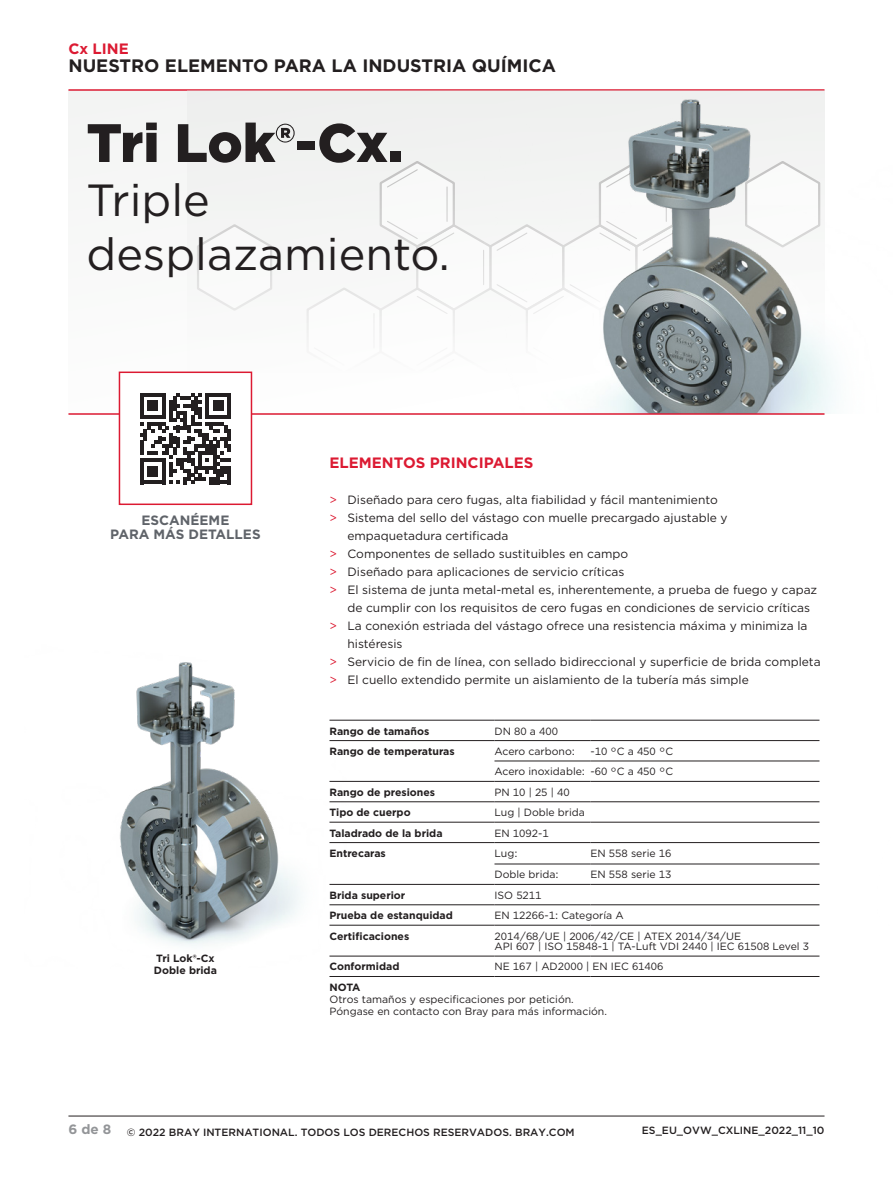
<style>
.page{position:relative;width:893px;height:1188px;background:#fff}
.page>*{position:absolute;margin:0;border:0;box-sizing:border-box;transform-origin:0 0}
.Headline_Black{font:900 54px "Gotham";letter-spacing:-.01em;color:#231f20}
.Headline_Regular{font:45px/54px "Gotham";color:#231f20}
.t1{font:700 18px "Gotham";color:#231f20}
.Subhead_1{font:700 15px "Gotham";color:#dc1a32}
.Label{font:700 13.5px "Gotham";color:#5f6369}
.t2{font:12px/18px "Gotham";color:#231f20}
.Table_Body_Small_Lef{font:10.5px/10.5px "Gotham";color:#231f20}
.Table_Body_Small_Lef-2{font:700 10.5px "Gotham";color:#231f20}
.t3{font:500 10.5px "Gotham";color:#231f20}
.Footnote_Numbered{font:10.5px/12px "Gotham";color:#231f20}
.Footnote_Numbered-2{font:700 10.5px "Gotham";color:#231f20}
.s1{color:#dc1a32}
</style>
<div class="page">
<div style="left:68px;top:91px;width:756px;height:322px;background:#f8f8f8"></div>
<hr style="left:68px;top:1116px;width:756px;height:1px;background:#231f20">
<hr style="left:68px;top:89px;width:756px;height:2px;background:#dc1a32">
<div style="left:187px;top:91px;width:637px;height:322px;background:#f1f2f1"></div>
<svg style="left:197px;top:224px;width:75px;height:81px"></svg>
<svg style="left:305px;top:161px;width:179px;height:252px"></svg>
<img style="left:484px;top:91px;width:351px;height:322px">
<img style="left:120px;top:662px;width:229px;height:294px">
<hr style="left:494px;top:802px;width:96px;height:1px;background:#231f20">
<hr style="left:590px;top:802px;width:229px;height:1px;background:#231f20">
<hr style="left:329px;top:822px;width:165px;height:1px;background:#231f20">
<hr style="left:494px;top:822px;width:96px;height:1px;background:#231f20">
<hr style="left:590px;top:822px;width:229px;height:1px;background:#231f20">
<hr style="left:329px;top:842px;width:165px;height:1px;background:#231f20">
<hr style="left:494px;top:842px;width:96px;height:1px;background:#231f20">
<hr style="left:590px;top:842px;width:229px;height:1px;background:#231f20">
<hr style="left:329px;top:925px;width:165px;height:1px;background:#231f20">
<hr style="left:494px;top:925px;width:96px;height:1px;background:#231f20">
<hr style="left:590px;top:925px;width:229px;height:1px;background:#231f20">
<hr style="left:329px;top:720px;width:165px;height:1px;background:#231f20">
<hr style="left:329px;top:740px;width:165px;height:1px;background:#231f20">
<hr style="left:494px;top:740px;width:96px;height:1px;background:#231f20">
<hr style="left:590px;top:740px;width:229px;height:1px;background:#231f20">
<hr style="left:494px;top:761px;width:96px;height:1px;background:#231f20">
<hr style="left:590px;top:761px;width:229px;height:1px;background:#231f20">
<hr style="left:329px;top:781px;width:165px;height:1px;background:#231f20">
<hr style="left:494px;top:781px;width:96px;height:1px;background:#231f20">
<hr style="left:590px;top:781px;width:229px;height:1px;background:#231f20">
<hr style="left:329px;top:802px;width:165px;height:1px;background:#231f20">
<hr style="left:494px;top:864px;width:96px;height:1px;background:#231f20">
<hr style="left:590px;top:864px;width:229px;height:1px;background:#231f20">
<hr style="left:329px;top:884px;width:165px;height:1px;background:#231f20">
<hr style="left:494px;top:884px;width:96px;height:1px;background:#231f20">
<hr style="left:590px;top:884px;width:229px;height:1px;background:#231f20">
<hr style="left:329px;top:905px;width:165px;height:1px;background:#231f20">
<hr style="left:494px;top:905px;width:96px;height:1px;background:#231f20">
<hr style="left:590px;top:905px;width:229px;height:1px;background:#231f20">
<hr style="left:329px;top:956px;width:165px;height:1px;background:#231f20">
<hr style="left:494px;top:956px;width:96px;height:1px;background:#231f20">
<hr style="left:590px;top:956px;width:229px;height:1px;background:#231f20">
<hr style="left:329px;top:976px;width:165px;height:1px;background:#231f20">
<hr style="left:494px;top:976px;width:96px;height:1px;background:#231f20">
<hr style="left:590px;top:976px;width:229px;height:1px;background:#231f20">
<hr style="left:494px;top:720px;width:96px;height:1px;background:#231f20">
<hr style="left:590px;top:720px;width:229px;height:1px;background:#231f20">
<hr style="left:68px;top:413px;width:756px;height:2px;background:#dc1a32">
<svg style="left:118px;top:371px;width:135px;height:135px"></svg>
<p class="Subhead_1" style="left:68px;top:39px;width:62px">Cx LINE</p>
<h3 class="t1" style="left:68px;top:54px;width:489px">NUESTRO ELEMENTO PARA LA INDUSTRIA QUÍMICA</h3>
<p class="Headline_Black" style="left:86px;top:106px;width:318px">Tri Lok®-Cx.</p>
<p class="Headline_Regular" style="left:86px;top:172px;width:365px">Triple desplazamiento.</p>
<p class="Label" style="left:142px;top:512px;width:89px">ESCANÉEME</p>
<p class="Label" style="left:110px;top:525px;width:152px">PARA MÁS DETALLES</p>
<p class="Table_Body_Small_Lef-2" style="left:156px;top:952px;width:60px">Tri Lok®-Cx</p>
<p class="Table_Body_Small_Lef-2" style="left:154px;top:964px;width:64px">Doble brida</p>
<p class="Subhead_1" style="left:329px;top:453px;width:205px">ELEMENTOS PRINCIPALES</p>
<p class="t2" style="left:329px;top:490px;width:390px"><span class="s1">&gt;</span> Diseñado para cero fugas, alta fiabilidad y fácil mantenimiento</p>
<p class="t2" style="left:347px;top:508px;width:382px;text-indent:-18px"><span class="s1">&gt;</span> Sistema del sello del vástago con muelle precargado ajustable y empaquetadura certificada</p>
<p class="t2" style="left:329px;top:544px;width:300px"><span class="s1">&gt;</span> Componentes de sellado sustituibles en campo</p>
<p class="t2" style="left:329px;top:562px;width:296px"><span class="s1">&gt;</span> Diseñado para aplicaciones de servicio críticas</p>
<p class="t2" style="left:347px;top:580px;width:471px;text-indent:-18px"><span class="s1">&gt;</span> El sistema de junta metal-metal es, inherentemente, a prueba de fuego y capaz de cumplir con los requisitos de cero fugas en condiciones de servicio críticas</p>
<p class="t2" style="left:347px;top:616px;width:461px;text-indent:-18px"><span class="s1">&gt;</span> La conexión estriada del vástago ofrece una resistencia máxima y minimiza la histéresis</p>
<p class="t2" style="left:329px;top:652px;width:493px"><span class="s1">&gt;</span> Servicio de fin de línea, con sellado bidireccional y superficie de brida completa</p>
<p class="t2" style="left:329px;top:670px;width:421px"><span class="s1">&gt;</span> El cuello extendido permite un aislamiento de la tubería más simple</p>
<p class="Table_Body_Small_Lef-2" style="left:329px;top:724px;width:101px">Rango de tamaños</p>
<p class="Table_Body_Small_Lef" style="left:494px;top:725px;width:65px">DN 80 a 400</p>
<p class="Table_Body_Small_Lef-2" style="left:329px;top:744px;width:127px">Rango de temperaturas</p>
<p class="Table_Body_Small_Lef" style="left:494px;top:746px;width:82px">Acero carbono:</p>
<p class="Table_Body_Small_Lef" style="left:590px;top:746px;width:84px">-10 °C a 450 °C</p>
<p class="Table_Body_Small_Lef" style="left:494px;top:766px;width:92px">Acero inoxidable:</p>
<p class="Table_Body_Small_Lef" style="left:590px;top:766px;width:84px">-60 °C a 450 °C</p>
<p class="Table_Body_Small_Lef-2" style="left:329px;top:785px;width:107px">Rango de presiones</p>
<p class="Table_Body_Small_Lef" style="left:494px;top:787px;width:77px">PN 10 | 25 | 40</p>
<p class="Table_Body_Small_Lef-2" style="left:329px;top:806px;width:83px">Tipo de cuerpo</p>
<p class="Table_Body_Small_Lef" style="left:494px;top:807px;width:92px">Lug | Doble brida</p>
<p class="Table_Body_Small_Lef-2" style="left:329px;top:826px;width:115px">Taladrado de la brida</p>
<p class="Table_Body_Small_Lef" style="left:494px;top:827px;width:56px">EN 1092-1</p>
<p class="Table_Body_Small_Lef-2" style="left:329px;top:846px;width:58px">Entrecaras</p>
<p class="Table_Body_Small_Lef" style="left:494px;top:848px;width:25px">Lug:</p>
<p class="Table_Body_Small_Lef" style="left:590px;top:848px;width:82px">EN 558 serie 16</p>
<p class="Table_Body_Small_Lef" style="left:494px;top:869px;width:66px">Doble brida:</p>
<p class="Table_Body_Small_Lef" style="left:590px;top:869px;width:82px">EN 558 serie 13</p>
<p class="Table_Body_Small_Lef-2" style="left:329px;top:888px;width:77px">Brida superior</p>
<p class="Table_Body_Small_Lef" style="left:494px;top:890px;width:49px">ISO 5211</p>
<p class="Table_Body_Small_Lef-2" style="left:329px;top:909px;width:125px">Prueba de estanquidad</p>
<p class="Table_Body_Small_Lef" style="left:494px;top:910px;width:131px">EN 12266-1: Categoría A</p>
<p class="Table_Body_Small_Lef-2" style="left:329px;top:929px;width:81px">Certificaciones</p>
<p class="Table_Body_Small_Lef" style="left:494px;top:930px;width:316px">2014/68/UE | 2006/42/CE | ATEX 2014/34/UE<br>API 607 | ISO 15848-1 | TA-Luft VDI 2440 | IEC 61508 Level 3</p>
<p class="Table_Body_Small_Lef-2" style="left:329px;top:960px;width:71px">Conformidad</p>
<p class="Table_Body_Small_Lef" style="left:494px;top:961px;width:170px">NE 167 | AD2000 | EN IEC 61406</p>
<p class="Footnote_Numbered-2" style="left:329px;top:980px;width:33px">NOTA</p>
<p class="Footnote_Numbered" style="left:329px;top:993px;width:279px">Otros tamaños y especificaciones por petición.<br>Póngase en contacto con Bray para más información.</p>
<p class="t3" style="left:68px;top:1125px;width:508px"><sup>6</sup> <sup>de</sup> <sup>8</sup> © 2022 BRAY INTERNATIONAL. TODOS LOS DERECHOS RESERVADOS. BRAY.COM</p>
<p class="t3" style="left:642px;top:1124px;width:184px">ES_EU_OVW_CxLINE_2022_11_10</p>
</div>
